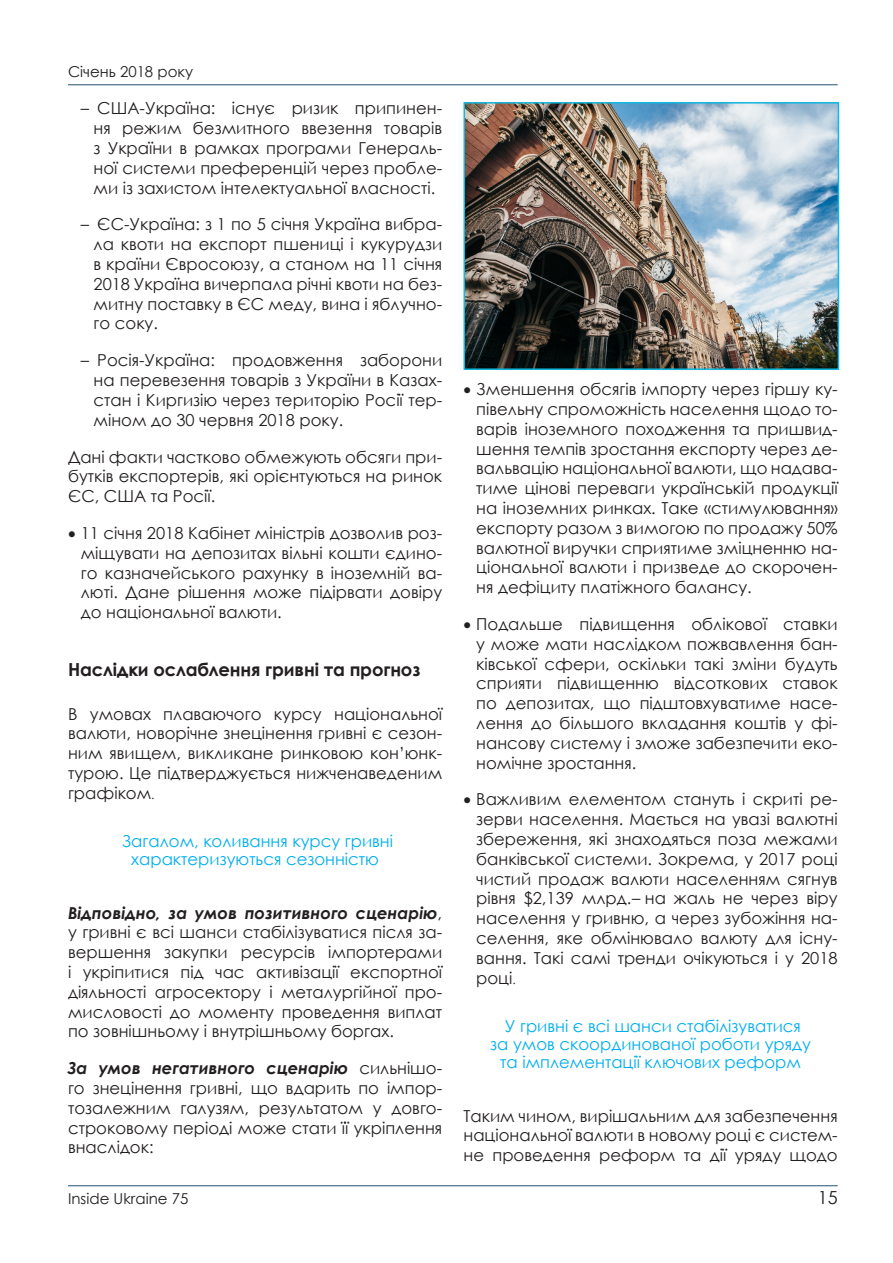
<style>
.page{position:relative;width:893px;height:1263px;background:#fff}
.page>*{position:absolute;margin:0;border:0;box-sizing:border-box;transform-origin:0 0}
.t1{font:700 18px "Century Gothic";letter-spacing:-.01em;color:#231f20}
.t2{font:18px "Century Gothic";color:#231f20}
.t3{font:16.5px/19.8px "Century Gothic";color:#231f20;text-align:justify}
.t4{font:16.5px/18.1px "Century Gothic";color:#00aeef;text-align:center}
.t5{font:15px "Century Gothic";color:#231f20}
.s1{font-size:12px}
.s2{font-weight:700;font-style:italic}
</style>
<div class="page">
<hr style="left:68px;top:84px;width:770px;height:1px;background:#24516e">
<hr style="left:68px;top:1185px;width:770px;height:1px;background:#24516e">
<img style="left:466px;top:105px;width:370px;height:262px">
<div style="left:463px;top:102px;width:376px;height:268px;border:2px solid #11b8df"></div>
<p class="t5" style="left:68px;top:61px;width:127px">Січень 2018 року</p>
<p class="t3" style="left:94px;top:98px;width:350px;text-indent:-13px">– США-Україна: існує ризик припинен&shy;ня режим безмитного ввезення товарів з України в рамках програми Генераль&shy;ної системи преференцій через пробле&shy;ми із захистом інтелектуальної власності.</p>
<p class="t3" style="left:94px;top:214px;width:350px;text-indent:-13px">– ЄС-Україна: з 1 по 5 січня Україна вибра&shy;ла квоти на експорт пшениці і кукурудзи в країни Євросоюзу, а станом на 11 січня 2018 Україна вичерпала річні квоти на без&shy;митну поставку в ЄС меду, вина і яблучно&shy;го соку.</p>
<p class="t3" style="left:94px;top:350px;width:350px;text-indent:-13px">– Росія-Україна: продовження заборони на перевезення товарів з України в Казах&shy;стан і Киргизію через територію Росії тер&shy;міном до 30 червня 2018 року.</p>
<p class="t3" style="left:68px;top:446px;width:376px">Дані факти частково обмежують обсяги при&shy;бутків експортерів, які орієнтуються на ринок ЄС, США та Росії.</p>
<p class="t3" style="left:81px;top:523px;width:363px;text-indent:-13px">• 11 січня 2018 Кабінет міністрів дозволив роз&shy;міщувати на депозитах вільні кошти єдино&shy;го казначейського рахунку в іноземній ва&shy;люті. Дане рішення може підірвати довіру до національної валюти.</p>
<p class="t1" style="left:68px;top:656px;width:354px">Наслідки ослаблення гривні та прогноз</p>
<p class="t3" style="left:68px;top:703px;width:376px">В умовах плаваючого курсу національної валюти, новорічне знецінення гривні є сезон&shy;ним явищем, викликане ринковою кон’юнк&shy;турою. Це підтверджується нижченаведеним графіком<span class="s1">.</span></p>
<p class="t4" style="left:122px;top:831px;width:273px">Загалом, коливання курсу гривні характеризуються сезонністю</p>
<p class="t3" style="left:68px;top:902px;width:376px"><span class="s2">Відповідно, за умов позитивного сценарію</span>, у гривні є всі шанси стабілізуватися після за&shy;вершення закупки ресурсів імпортерами і укріпитися під час активізації експортної діяльності агросектору і металургійної про&shy;мисловості до моменту проведення виплат по зовнішньому і внутрішньому боргах.</p>
<p class="t3" style="left:68px;top:1058px;width:376px"><span class="s2">За умов негативного сценарію</span> сильнішо&shy;го знецінення гривні, що вдарить по імпор&shy;тозалежним галузям, результатом у довго&shy;строковому періоді може стати її укріплення внаслідок:</p>
<p class="t5" style="left:68px;top:1188px;width:122px">Inside Ukraine 75</p>
<p class="t3" style="left:476px;top:379px;width:363px;text-indent:-13px">• Зменшення обсягів імпорту через гіршу ку&shy;півельну спроможність населення щодо то&shy;варів іноземного походження та пришвид&shy;шення темпів зростання експорту через де&shy;вальвацію національної валюти, що надава&shy;тиме цінові переваги українській продукції на іноземних ринках. Таке «стимулювання» експорту разом з вимогою по продажу 50% валютної виручки сприятиме зміцненню на&shy;ціональної валюти і призведе до скорочен&shy;ня дефіциту платіжного балансу.</p>
<p class="t3" style="left:476px;top:614px;width:363px;text-indent:-13px">• Подальше підвищення облікової ставки у може мати наслідком пожвавлення бан&shy;ківської сфери, оскільки такі зміни будуть сприяти підвищенню відсоткових ставок по депозитах, що підштовхуватиме насе&shy;лення до більшого вкладання коштів у фі&shy;нансову систему і зможе забезпечити еко&shy;номічне зростання.</p>
<p class="t3" style="left:476px;top:789px;width:363px;text-indent:-13px">• Важливим елементом стануть і скриті ре&shy;зерви населення. Мається на увазі валютні збереження, які знаходяться поза межами банківської системи. Зокрема, у 2017 році чистий продаж валюти населенням сягнув рівня $2,139 млрд.– на жаль не через віру населення у гривню, а через зубожіння на&shy;селення, яке обмінювало валюту для існу&shy;вання. Такі самі тренди очікуються і у 2018 році<span class="s1">.</span></p>
<p class="t4" style="left:490px;top:1016px;width:322px">У гривні є всі шанси стабілізуватися<br>за умов скоординованої роботи уряду та імплементації ключових реформ</p>
<p class="t3" style="left:463px;top:1105px;width:376px">Таким чином, вирішальним для забезпечення національної валюти в новому році є систем&shy;не проведення реформ та дії уряду щодо</p>
<p class="t2" style="left:818px;top:1185px;width:21px">15</p>
</div>
